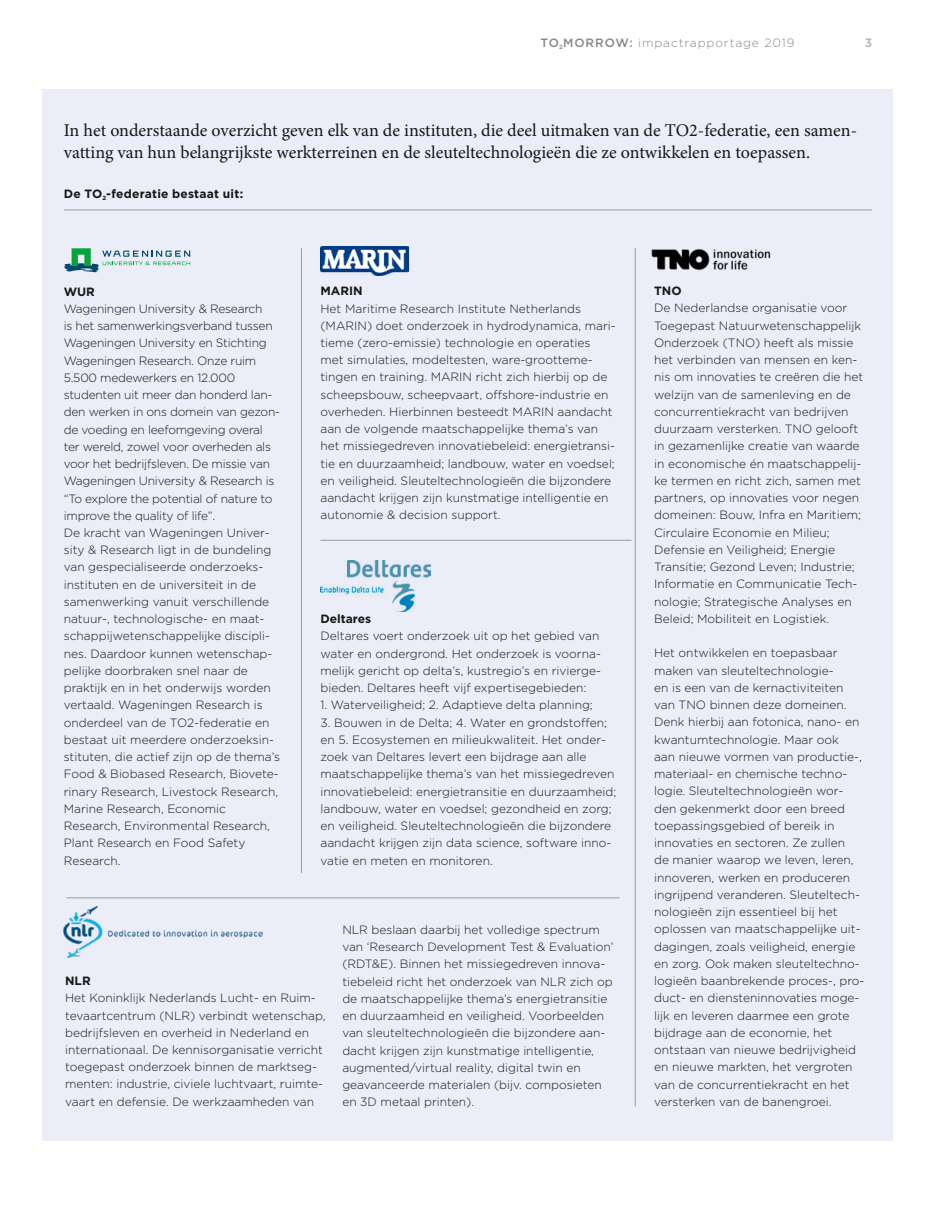
<style>
.page{position:relative;width:936px;height:1212px;background:#fff}
.page>*{position:absolute;margin:0;border:0;box-sizing:border-box;transform-origin:0 0}
.t1{font:18px/21.6px "Minion Pro";color:#181716}
.t2{font:300 12px/17.2px "Gotham";color:#181716}
.t3{font:300 12px "Gotham";letter-spacing:.075em;color:#868786}
.t4{font:700 12px "Gotham";letter-spacing:.02em;color:#181716}
.t5{font:700 12px "Gotham";color:#181716}
.t6{font:500 12px "Gotham";color:#b1b2b3}
.s1{font-weight:500}
</style>
<div class="page">
<div style="left:42px;top:90px;width:851px;height:1051px;background:#ebedf8"></div>
<hr style="left:66px;top:897px;width:553px;height:1px;background:#9c9c9d">
<hr style="left:320px;top:540px;width:311px;height:1px;background:#9c9c9d">
<img style="left:320px;top:561px;width:111px;height:51px">
<img style="left:651px;top:249px;width:120px;height:22px">
<svg style="left:64px;top:248px;width:126px;height:24px"></svg>
<img style="left:320px;top:247px;width:88px;height:28px">
<hr style="left:64px;top:210px;width:808px;height:1px;background:#9c9c9d">
<hr style="left:301px;top:248px;width:1px;height:625px;background:#9c9c9d">
<hr style="left:635px;top:248px;width:1px;height:858px;background:#9c9c9d">
<img style="left:64px;top:906px;width:198px;height:51px">
<p class="t3" style="left:540px;top:35px;width:255px"><span class="s1">TO</span><sub>2</sub><span class="s1">MORROW:</span> impactrapportage 2019</p>
<p class="t6" style="left:864px;top:35px;width:9px">3</p>
<h1 class="t1" style="left:64px;top:120px;width:794px">In het onderstaande overzicht geven elk van de instituten, die deel uitmaken van de TO2-federatie, een samen&shy;vatting van hun belangrijkste werkterreinen en de sleuteltechnologieën die ze ontwikkelen en toepassen.</h1>
<p class="t4" style="left:64px;top:185px;width:181px">De TO<sub>2</sub>-federatie bestaat uit:</p>
<p class="t5" style="left:64px;top:283px;width:33px">WUR</p>
<p class="t2" style="left:64px;top:300px;width:218px">Wageningen University &amp; Research<br>is het samenwerkingsverband tussen Wageningen University en Stichting Wageningen Research. Onze ruim 5.500 medewerkers en 12.000 studenten uit meer dan honderd lan&shy;den werken in ons domein van gezon&shy;de voeding en leefomgeving overal ter wereld, zowel voor overheden als voor het bedrijfsleven. De missie van Wageningen University &amp; Research is “To explore the potential of nature to improve the quality of life”.<br>De kracht van Wageningen Univer&shy;sity &amp; Research ligt in de bundeling van gespecialiseerde onderzoeks&shy;instituten en de universiteit in de samenwerking vanuit verschillende natuur-, technologische- en maat&shy;schappijwetenschappelijke discipli&shy;nes. Daardoor kunnen wetenschap&shy;pelijke doorbraken snel naar de praktijk en in het onderwijs worden vertaald. Wageningen Research is onderdeel van de TO2-federatie en bestaat uit meerdere onderzoeksin&shy;stituten, die actief zijn op de thema’s Food &amp; Biobased Research, Biovete&shy;rinary Research, Livestock Research, Marine Research, Economic Research, Environmental Research, Plant Research en Food Safety Research.</p>
<p class="t5" style="left:320px;top:283px;width:44px">MARIN</p>
<p class="t2" style="left:320px;top:299px;width:297px">Het Maritime Research Institute Netherlands (MARIN) doet onderzoek in hydrodynamica, mari&shy;tieme (zero-emissie) technologie en operaties met simulaties, modeltesten, ware-grootteme&shy;tingen en training. MARIN richt zich hierbij op de scheepsbouw, scheepvaart, offshore-industrie en overheden. Hierbinnen besteedt MARIN aandacht aan de volgende maatschappelijke thema’s van het missiegedreven innovatiebeleid: energietransi&shy;tie en duurzaamheid; landbouw, water en voedsel; en veiligheid. Sleuteltechnologieën die bijzondere aandacht krijgen zijn kunstmatige intelligentie en autonomie &amp; decision support.</p>
<p class="t5" style="left:320px;top:611px;width:52px">Deltares</p>
<p class="t2" style="left:320px;top:627px;width:282px">Deltares voert onderzoek uit op het gebied van water en ondergrond. Het onderzoek is voorna&shy;melijk gericht op delta’s, kustregio’s en rivierge&shy;bieden. Deltares heeft vijf expertisegebieden:</p>
<p class="t2" style="left:320px;top:696px;width:274px">1. Waterveiligheid; 2. Adaptieve delta planning;</p>
<p class="t2" style="left:320px;top:713px;width:297px">3. Bouwen in de Delta; 4. Water en grondstoffen; en 5. Ecosystemen en milieukwaliteit. Het onder&shy;zoek van Deltares levert een bijdrage aan alle maatschappelijke thema’s van het missiegedreven innovatiebeleid: energietransitie en duurzaamheid; landbouw, water en voedsel; gezondheid en zorg; en veiligheid. Sleuteltechnologieën die bijzondere aandacht krijgen zijn data science, software inno&shy;vatie en meten en monitoren.</p>
<p class="t5" style="left:65px;top:973px;width:27px">NLR</p>
<p class="t2" style="left:65px;top:989px;width:262px">Het Koninklijk Nederlands Lucht- en Ruim&shy;tevaartcentrum (NLR) verbindt wetenschap, bedrijfsleven en overheid in Nederland en internationaal. De kennisorganisatie verricht toegepast onderzoek binnen de marktseg&shy;menten: industrie, civiele luchtvaart, ruimte&shy;vaart en defensie. De werkzaamheden van</p>
<p class="t2" style="left:342px;top:921px;width:273px">NLR beslaan daarbij het volledige spectrum van ‘Research Development Test &amp; Evaluation’ (RDT&amp;E). Binnen het missiegedreven innova&shy;tiebeleid richt het onderzoek van NLR zich op de maatschappelijke thema’s energietransitie en duurzaamheid en veiligheid. Voorbeelden van sleuteltechnologieën die bijzondere aan&shy;dacht krijgen zijn kunstmatige intelligentie, augmented/virtual reality, digital twin en geavanceerde materialen (bijv. composieten en 3D metaal printen).</p>
<p class="t5" style="left:654px;top:283px;width:29px">TNO</p>
<p class="t2" style="left:654px;top:299px;width:211px">De Nederlandse organisatie voor Toegepast Natuurwetenschappelijk Onderzoek (TNO) heeft als missie het verbinden van mensen en ken&shy;nis om innovaties te creëren die het welzijn van de samenleving en de concurrentiekracht van bedrijven duurzaam versterken. TNO gelooft in gezamenlijke creatie van waarde in economische én maatschappelij&shy;ke termen en richt zich, samen met partners, op innovaties voor negen domeinen: Bouw, Infra en Maritiem; Circulaire Economie en Milieu; Defensie en Veiligheid; Energie Transitie; Gezond Leven; Industrie; Informatie en Communicatie Tech&shy;nologie; Strategische Analyses en Beleid; Mobiliteit en Logistiek.</p>
<p class="t2" style="left:654px;top:644px;width:212px">Het ontwikkelen en toepasbaar maken van sleuteltechnologie-<br>ën is een van de kernactiviteiten van TNO binnen deze domeinen.<br>Denk hierbij aan fotonica, nano- en kwantumtechnologie. Maar ook<br>aan nieuwe vormen van productie-, materiaal- en chemische techno&shy;logie. Sleuteltechnologieën wor&shy;den gekenmerkt door een breed toepassingsgebied of bereik in innovaties en sectoren. Ze zullen<br>de manier waarop we leven, leren, innoveren, werken en produceren ingrijpend veranderen. Sleuteltech&shy;nologieën zijn essentieel bij het oplossen van maatschappelijke uit&shy;dagingen, zoals veiligheid, energie en zorg. Ook maken sleuteltechno&shy;logieën baanbrekende proces-, pro&shy;duct- en diensteninnovaties moge&shy;lijk en leveren daarmee een grote bijdrage aan de economie, het ontstaan van nieuwe bedrijvigheid en nieuwe markten, het vergroten van de concurrentiekracht en het versterken van de banengroei.</p>
</div>
